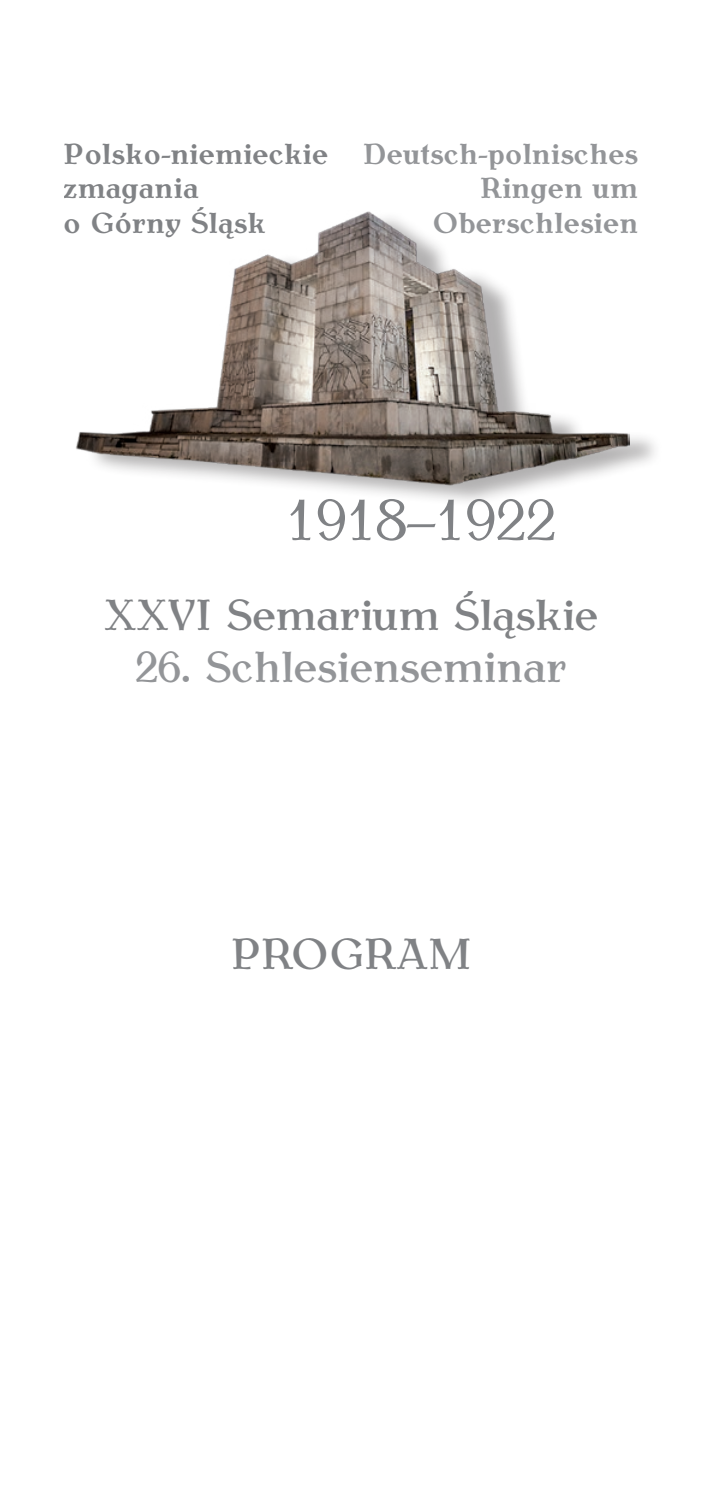
<style>
.page{position:relative;width:702px;height:1489px;background:#fff}
.page>*{position:absolute;margin:0;border:0;box-sizing:border-box;transform-origin:0 0}
.t1{font:57.75px "Antykwa Torunska";color:#808285}
.t2{font:43.5px "Antykwa Torunska Med";color:#808285}
.t3{font:43.5px "Antykwa Torunska Med";color:#939598}
.t4{font:700 29px/34.8px "Antykwa Torunska";color:#939598;text-align:right}
.t5{font:700 29px/34.8px "Antykwa Torunska";color:#808285}
</style>
<div class="page">
<div style="left:86px;top:211px;width:576px;height:297px;background:#231f20;opacity:.35"></div>
<img style="left:76px;top:211px;width:553px;height:274px">
<p class="t5" style="left:64px;top:134px;width:266px">Polsko-niemieckie zmagania<br>o Górny Śląsk</p>
<p class="t4" style="left:362px;top:134px;width:277px">Deutsch-polnisches<br>Ringen um<br>Oberschlesien</p>
<h1 class="t1" style="left:286px;top:477px;width:271px">1918–1922</h1>
<h2 class="t2" style="left:104px;top:582px;width:496px">XXVI Semarium Śląskie</h2>
<h2 class="t3" style="left:136px;top:634px;width:433px">26. Schlesienseminar</h2>
<h2 class="t2" style="left:231px;top:921px;width:242px">PROGRAM</h2>
</div>
